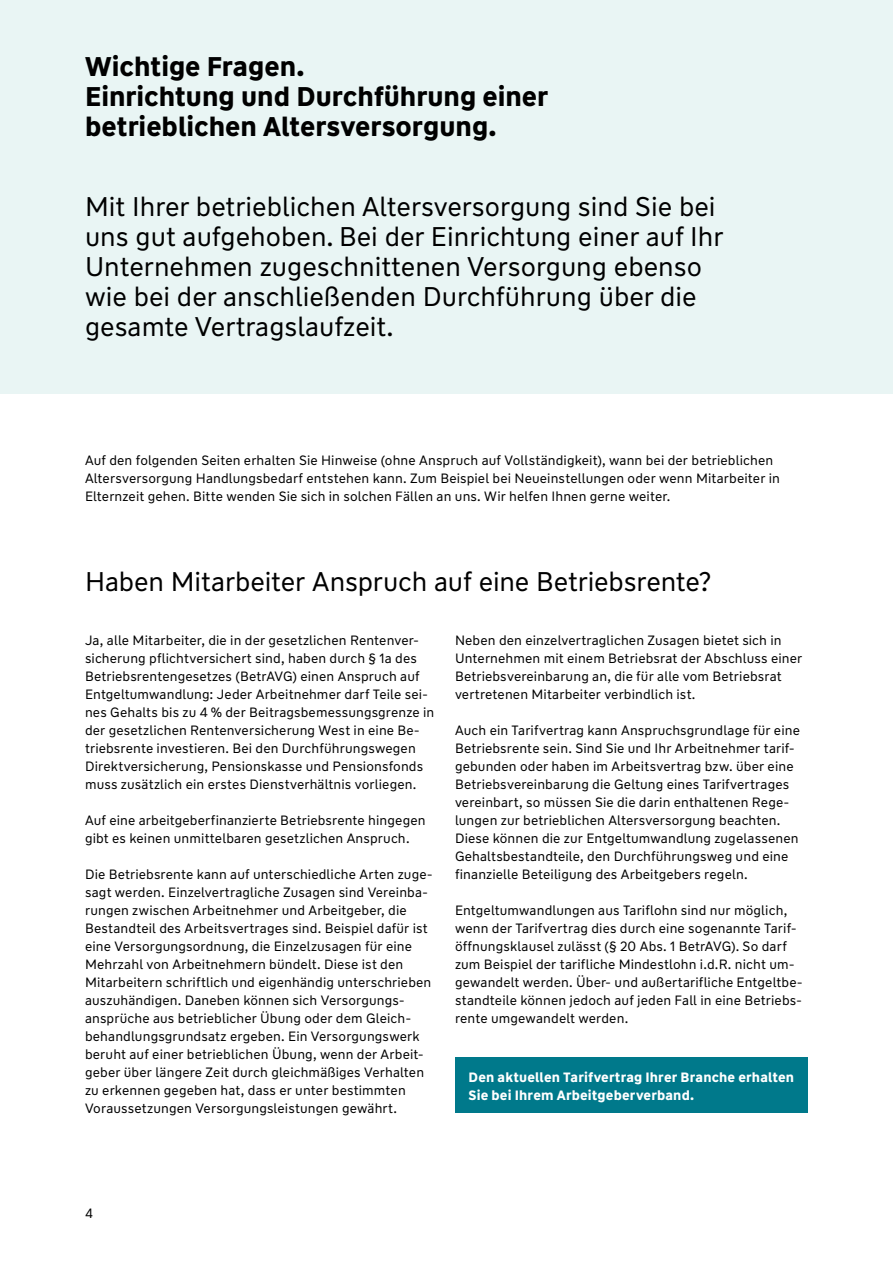
<style>
.page{position:relative;width:893px;height:1263px;background:#fff}
.page>*{position:absolute;margin:0;border:0;box-sizing:border-box;transform-origin:0 0}
.t1{font:27px/30px "WW Type";color:#000}
.t2{font:700 27px/29.7px "WW Type";color:#000}
.t3{font:13.5px/18px "WW Type";letter-spacing:.01em;color:#000}
.t4{font:700 13.5px/18px "WW Type";letter-spacing:.015em;color:#fff}
</style>
<div class="page">
<div style="left:0;top:0;width:893px;height:393px;background:#e9f5f4"></div>
<div style="left:455px;top:1057px;width:353px;height:56px;background:#00798b"></div>
<h1 class="t2" style="left:85px;top:52px;width:465px">Wichtige Fragen.<br>Einrichtung und Durchführung einer betrieblichen Altersversorgung.</h1>
<p class="t1" style="left:85px;top:192px;width:640px">Mit Ihrer betrieblichen Altersversorgung sind Sie bei uns gut aufgehoben. Bei der Einrichtung einer auf Ihr Unternehmen zugeschnittenen Versorgung ebenso wie bei der anschließenden Durchführung über die gesamte Vertragslaufzeit.</p>
<p class="t3" style="left:85px;top:451px;width:696px">Auf den folgenden Seiten erhalten Sie Hinweise (ohne Anspruch auf Vollständigkeit), wann bei der betrieblichen<br>Altersversorgung Handlungsbedarf entstehen kann. Zum Beispiel bei Neueinstellungen oder wenn Mitarbeiter in<br>Elternzeit gehen. Bitte wenden Sie sich in solchen Fällen an uns. Wir helfen Ihnen gerne weiter.</p>
<h1 class="t1" style="left:85px;top:567px;width:628px">Haben Mitarbeiter Anspruch auf eine Betriebsrente?</h1>
<p class="t3" style="left:85px;top:631px;width:351px">Ja, alle Mitarbeiter, die in der gesetzlichen Rentenver&shy;sicherung pflichtversichert sind, haben durch § 1a des Betriebsrentengesetzes (BetrAVG) einen Anspruch auf Entgeltumwandlung: Jeder Arbeitnehmer darf Teile sei&shy;nes Gehalts bis zu 4 % der Beitragsbemessungsgrenze in der gesetzlichen Rentenversicherung West in eine Be&shy;triebsrente investieren. Bei den Durchführungswegen Direktversicherung, Pensionskasse und Pensionsfonds muss zusätzlich ein erstes Dienstverhältnis vorliegen.</p>
<p class="t3" style="left:85px;top:811px;width:342px">Auf eine arbeitgeberfinanzierte Betriebsrente hingegen gibt es keinen unmittelbaren gesetzlichen Anspruch.</p>
<p class="t3" style="left:85px;top:865px;width:349px">Die Betriebsrente kann auf unterschiedliche Arten zuge&shy;sagt werden. Einzelvertragliche Zusagen sind Vereinba&shy;rungen zwischen Arbeitnehmer und Arbeitgeber, die Bestandteil des Arbeitsvertrages sind. Beispiel dafür ist eine Versorgungsordnung, die Einzelzusagen für eine Mehrzahl von Arbeitnehmern bündelt. Diese ist den Mitarbeitern schriftlich und eigenhändig unterschrieben auszuhändigen. Daneben können sich Versorgungs&shy;ansprüche aus betrieblicher Übung oder dem Gleich&shy;behandlungsgrundsatz ergeben. Ein Versorgungswerk beruht auf einer betrieblichen Übung, wenn der Arbeit&shy;geber über längere Zeit durch gleichmäßiges Verhalten zu erkennen gegeben hat, dass er unter bestimmten Voraussetzungen Versorgungsleistungen gewährt.</p>
<p class="t3" style="left:455px;top:631px;width:349px">Neben den einzelvertraglichen Zusagen bietet sich in Unternehmen mit einem Betriebsrat der Abschluss einer Betriebsvereinbarung an, die für alle vom Betriebsrat vertretenen Mitarbeiter verbindlich ist.</p>
<p class="t3" style="left:455px;top:721px;width:346px">Auch ein Tarifvertrag kann Anspruchsgrundlage für eine Betriebsrente sein. Sind Sie und Ihr Arbeitnehmer tarif&shy;gebunden oder haben im Arbeitsvertrag bzw. über eine Betriebsvereinbarung die Geltung eines Tarifvertrages vereinbart, so müssen Sie die darin enthaltenen Rege&shy;lungen zur betrieblichen Altersversorgung beachten.<br>Diese können die zur Entgeltumwandlung zugelassenen Gehaltsbestandteile, den Durchführungsweg und eine finanzielle Beteiligung des Arbeitgebers regeln.</p>
<p class="t3" style="left:455px;top:901px;width:349px">Entgeltumwandlungen aus Tariflohn sind nur möglich, wenn der Tarifvertrag dies durch eine sogenannte Tarif&shy;öffnungsklausel zulässt (§ 20 Abs. 1 BetrAVG). So darf zum Beispiel der tarifliche Mindestlohn i.d.R. nicht um&shy;gewandelt werden. Über- und außertarifliche Entgeltbe&shy;standteile können jedoch auf jeden Fall in eine Betriebs&shy;rente umgewandelt werden.</p>
<p class="t4" style="left:468px;top:1068px;width:327px">Den aktuellen Tarifvertrag Ihrer Branche erhalten<br>Sie bei Ihrem Arbeitgeberverband.</p>
<p class="t3" style="left:85px;top:1204px;width:10px">4</p>
</div>
